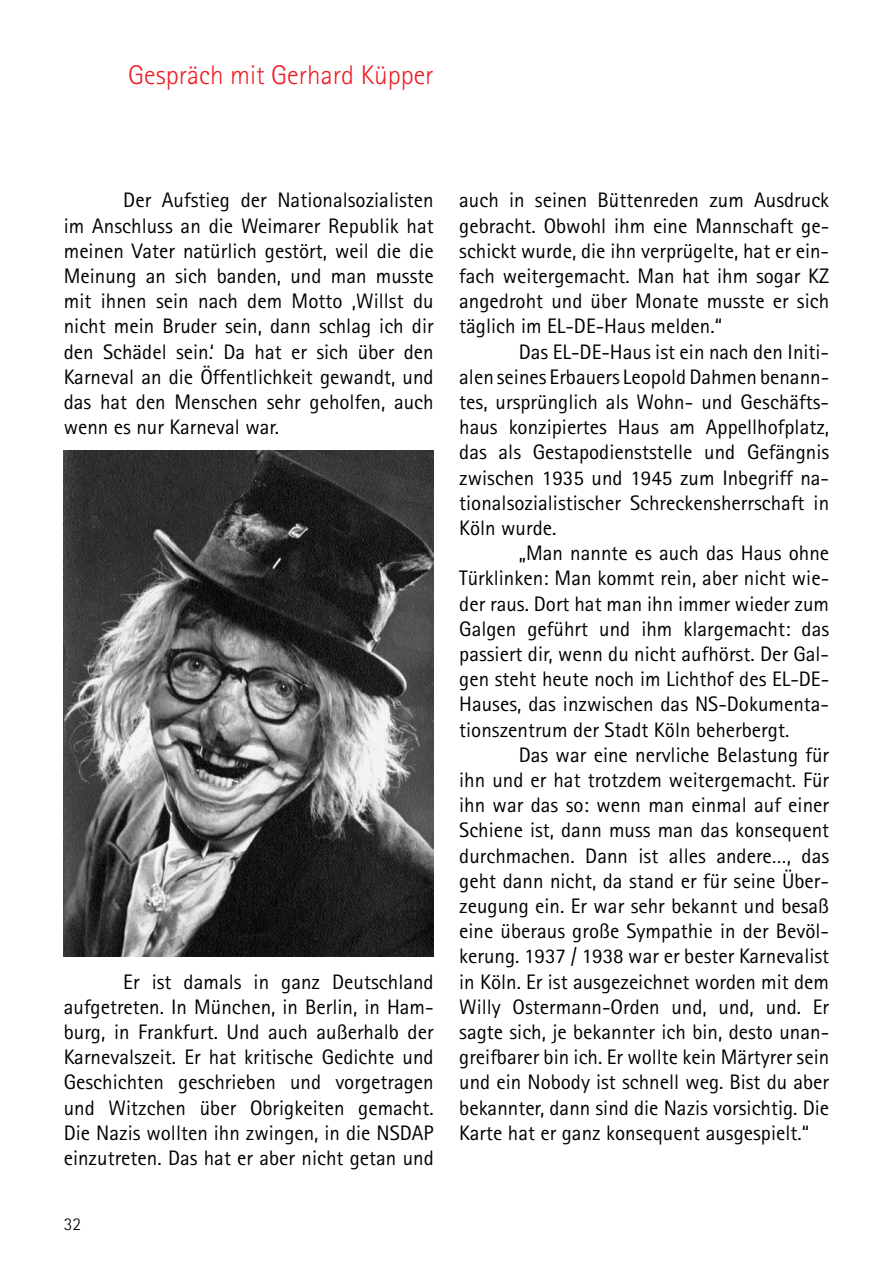
<style>
.page{position:relative;width:893px;height:1263px;background:#fff}
.page>*{position:absolute;margin:0;border:0;box-sizing:border-box;transform-origin:0 0}
.t1{font:300 27px "Rotis Sans Serif";color:#ed1d24}
.t2{font:21px/25.2px "Rotis Sans Serif";color:#000;text-align:justify}
.t3{font:300 18px "Rotis Sans Serif";color:#000}
</style>
<div class="page">
<img style="left:64px;top:451px;width:370px;height:506px">
<p class="t1" style="left:128px;top:59px;width:307px">Gespräch mit Gerhard Küpper</p>
<p class="t2" style="left:64px;top:187px;width:371px;text-indent:60px">Der Aufstieg der Nationalsozialisten im Anschluss an die Weimarer Republik hat meinen Vater natürlich gestört, weil die die Meinung an sich banden, und man musste mit ihnen sein nach dem Motto ‚Willst du nicht mein Bruder sein, dann schlag ich dir den Schädel sein.‘ Da hat er sich über den Karneval an die Öffentlichkeit gewandt, und das hat den Menschen sehr geholfen, auch wenn es nur Karneval war.</p>
<p class="t2" style="left:64px;top:969px;width:371px;text-indent:60px">Er ist damals in ganz Deutschland aufgetreten. In München, in Berlin, in Ham&shy;burg, in Frankfurt. Und auch außerhalb der Karnevalszeit. Er hat kritische Gedichte und Geschichten geschrieben und vorgetragen und Witzchen über Obrigkeiten gemacht.<br>Die Nazis wollten ihn zwingen, in die NSDAP einzutreten. Das hat er aber nicht getan und</p>
<p class="t3" style="left:64px;top:1213px;width:19px">32</p>
<p class="t2" style="left:459px;top:187px;width:371px">auch in seinen Büttenreden zum Ausdruck gebracht. Obwohl ihm eine Mannschaft ge&shy;schickt wurde, die ihn verprügelte, hat er ein&shy;fach weitergemacht. Man hat ihm sogar KZ angedroht und über Monate musste er sich täglich im EL-DE-Haus melden.“</p>
<p class="t2" style="left:459px;top:339px;width:371px;text-indent:60px">Das EL-DE-Haus ist ein nach den Initi&shy;alen seines Erbauers Leopold Dahmen benann&shy;tes, ursprünglich als Wohn- und Geschäfts&shy;haus konzipiertes Haus am Appellhofplatz, das als Gestapodienststelle und Gefängnis zwischen 1935 und 1945 zum Inbegriff na&shy;tionalsozialistischer Schreckensherrschaft in Köln wurde.</p>
<p class="t2" style="left:459px;top:540px;width:371px;text-indent:60px">„Man nannte es auch das Haus ohne Türklinken: Man kommt rein, aber nicht wie&shy;der raus. Dort hat man ihn immer wieder zum Galgen geführt und ihm klargemacht: das passiert dir, wenn du nicht aufhörst. Der Gal&shy;gen steht heute noch im Lichthof des EL-DE-Hauses, das inzwischen das NS-Dokumenta&shy;tionszentrum der Stadt Köln beherbergt.</p>
<p class="t2" style="left:459px;top:742px;width:371px;text-indent:60px">Das war eine nervliche Belastung für ihn und er hat trotzdem weitergemacht. Für ihn war das so: wenn man einmal auf einer Schiene ist, dann muss man das konsequent durchmachen. Dann ist alles andere…, das geht dann nicht, da stand er für seine Über&shy;zeugung ein. Er war sehr bekannt und besaß eine überaus große Sympathie in der Bevöl&shy;kerung. 1937 / 1938 war er bester Karnevalist in Köln. Er ist ausgezeichnet worden mit dem Willy Ostermann-Orden und, und, und. Er sagte sich, je bekannter ich bin, desto unan&shy;greifbarer bin ich. Er wollte kein Märtyrer sein und ein Nobody ist schnell weg. Bist du aber bekannter, dann sind die Nazis vorsichtig. Die Karte hat er ganz konsequent ausgespielt.“</p>
</div>
